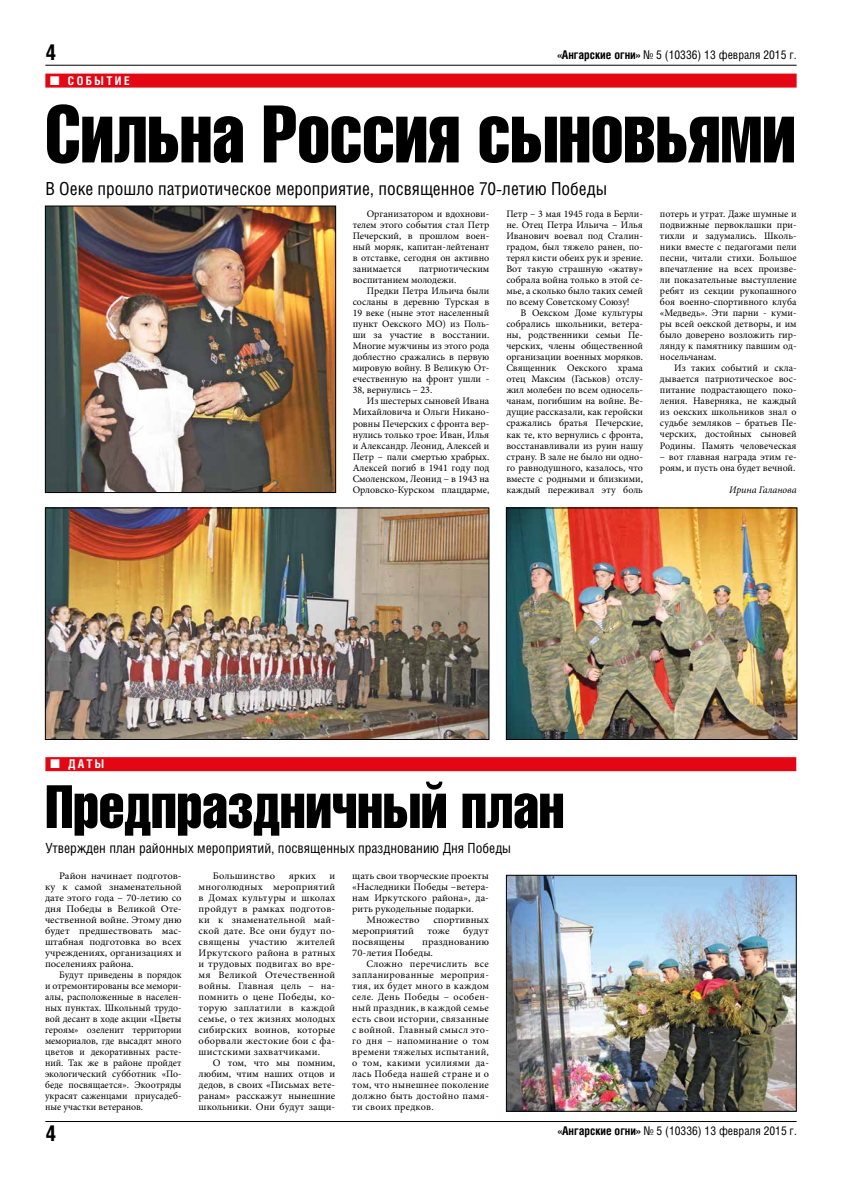
<style>
.page{position:relative;width:842px;height:1191px;background:#fff}
.page>*{position:absolute;margin:0;border:0;box-sizing:border-box;transform-origin:0 0}
.t1{font:80px "Helios Compressed";color:#000;scale:.95 1}
.t2{font:60px "Helios Compressed";color:#000}
.t3{font:700 22px "Helios Cond";color:#000}
.t4{font:18px "Helios Cond";color:#000}
.t5{font:14px "Helios Cond";color:#000}
.t6{font:12px "Helios Cond";color:#000}
.t7{font:700 12px "Helios Cond";letter-spacing:.2em;color:#fff}
.t8{font:10px/11px "Minion Pro";color:#000;text-align:justify}
.t9{font:10px/11px "Minion Pro";color:#000;text-align:justify;scale:1.04 1}
.t10{font:10px/11px "Minion Pro";color:#000;text-align:justify;scale:1.06 1}
.t11{font:10px/11px "Minion Pro";color:#000;scale:1.07 1}
.t12{font:italic 10px "Minion Pro";letter-spacing:-.01em;color:#000}
.t13{font:10px "Minion Pro";letter-spacing:.02em;color:#000;scale:1.04 1}
.s1{font-weight:700}
</style>
<div class="page">
<hr style="left:45px;top:65px;width:752px;height:1px;background:#000">
<hr style="left:45px;top:1121px;width:752px;height:1px;background:#000">
<div style="left:45px;top:74px;width:752px;height:14px;background:#e30613"></div>
<div style="left:45px;top:757px;width:751px;height:14px;background:#e30613"></div>
<img style="left:508px;top:877px;width:286px;height:232px">
<div style="left:506px;top:875px;width:290px;height:236px;border:1px solid #000"></div>
<img style="left:47px;top:208px;width:287px;height:283px">
<div style="left:45px;top:206px;width:291px;height:287px;border:1px solid #000"></div>
<img style="left:47px;top:510px;width:440px;height:227px">
<div style="left:45px;top:508px;width:444px;height:231px;border:1px solid #000"></div>
<img style="left:508px;top:510px;width:287px;height:227px">
<div style="left:506px;top:508px;width:291px;height:231px;border:1px solid #000"></div>
<h3 class="t3" style="left:45px;top:39px;width:12px">4</h3>
<p class="t6" style="left:557px;top:48px;width:241px"><span class="s1">«Ангарские огни»</span> № 5 (10336) 13 февраля 2015 г.</p>
<p class="t7" style="left:68px;top:73px;width:63px">СОБЫТИЕ</p>
<h1 class="t1" style="left:45px;top:87px;width:791px">Сильна Россия сыновьями</h1>
<h3 class="t4" style="left:45px;top:178px;width:563px">В Оеке прошло патриотическое мероприятие, посвященное 70-летию Победы</h3>
<p class="t8" style="left:353px;top:208px;width:138px;text-indent:14px">Организатором и вдохнови&shy;телем этого события стал Петр Печерский, в прошлом воен&shy;ный моряк, капитан-лейтенант в отставке, сегодня он активно занимается</p>
<p class="t8" style="left:660px;top:208px;width:138px">потерь и утрат. Даже шумные и подвижные первоклашки при&shy;тихли и задумались. Школь&shy;ники вместе с педагогами пели песни, читали стихи. Большое впечатление на всех произве&shy;ли показательные выступление ребят из секции рукопашного боя военно-спортивного клуба «Медведь». Эти парни - куми&shy;ры всей оекской детворы, и им было доверено возложить гир&shy;лянду к памятнику павшим од&shy;носельчанам.</p>
<p class="t8" style="left:660px;top:363px;width:138px;text-indent:14px">Из таких событий и скла&shy;дывается патриотическое вос&shy;питание подрастающего поко&shy;ления. Наверняка, не каждый из оекских школьников знал о судьбе земляков – братьев Пе&shy;черских, достойных сыновей Родины. Память человеческая</p>
<p class="t8" style="left:660px;top:451px;width:138px">– вот главная награда этим ге&shy;роям, и пусть она будет вечной.</p>
<p class="t12" style="left:729px;top:482px;width:69px">Ирина Галанова</p>
<p class="t8" style="left:506px;top:208px;width:138px">Петр – 3 мая 1945 года в Берли&shy;не. Отец Петра Ильича – Илья Иванович воевал под Сталин&shy;градом, был тяжело ранен, по&shy;терял кисти обеих рук и зрение.<br>Вот такую страшную «жатву» собрала война только в этой се&shy;мье, а сколько было таких семей по всему Советскому Союзу!</p>
<p class="t8" style="left:506px;top:307px;width:138px;text-indent:14px">В Оекском Доме культуры собрались школьники, ветера&shy;ны, родственники семьи Пе&shy;черских, члены общественной организации военных моряков.<br>Священник Оекского храма отец Максим (Гаськов) отслу&shy;жил молебен по всем односель&shy;чанам, погибшим на войне. Ве&shy;дущие рассказали, как геройски сражались братья Печерские, как те, кто вернулись с фронта, восстанавливали из руин нашу страну. В зале не было ни одно&shy;го равнодушного, казалось, что вместе с родными и близкими, каждый переживал эту боль</p>
<p class="t8" style="left:353px;top:263px;width:138px;text-indent:66px">патриотическим воспитанием молодежи.</p>
<p class="t8" style="left:353px;top:285px;width:138px;text-indent:14px">Предки Петра Ильича были сосланы в деревню Турская в 19 веке (ныне этот населенный пункт Оекского МО) из Поль&shy;ши за участие в восстании.<br>Многие мужчины из этого рода доблестно сражались в первую мировую войну. В Великую От&shy;ечественную на фронт ушли - 38, вернулись – 23.</p>
<p class="t8" style="left:353px;top:396px;width:138px;text-indent:14px">Из шестерых сыновей Ивана Михайловича и Ольги Никано&shy;ровны Печерских с фронта вер&shy;нулись только трое: Иван, Илья и Александр. Леонид, Алексей и Петр – пали смертью храбрых.<br>Алексей погиб в 1941 году под Смоленском, Леонид – в 1943 на Орловско-Курском плацдарме,</p>
<p class="t7" style="left:68px;top:757px;width:38px">ДАТЫ</p>
<h2 class="t2" style="left:45px;top:771px;width:520px">Предпраздничный план</h2>
<h3 class="t5" style="left:45px;top:840px;width:467px">Утвержден план районных мероприятий, посвященных празднованию Дня Победы</h3>
<p class="t10" style="left:45px;top:870px;width:130px;text-indent:14px">Район начинает подготов&shy;ку к самой знаменательной дате этого года – 70-летию со дня Победы в Великой Оте&shy;чественной войне. Этому дню будет предшествовать мас&shy;штабная подготовка во всех учреждениях, организациях и поселениях района.</p>
<p class="t8" style="left:45px;top:969px;width:138px;text-indent:14px">Будут приведены в порядок и отремонтированы все мемори&shy;алы, расположенные в населен&shy;ных пунктах. Школьный трудо&shy;вой десант в ходе акции «Цветы героям» озеленит территории мемориалов, где высадят много цветов и декоративных расте&shy;ний. Так же в районе пройдет экологический субботник «По&shy;беде посвящается». Экоотряды украсят саженцами приусадеб&shy;ные участки ветеранов.</p>
<p class="t13" style="left:213px;top:868px;width:62px">Большинство</p>
<p class="t9" style="left:289px;top:870px;width:28px">ярких</p>
<p class="t9" style="left:352px;top:870px;width:133px">щать свои творческие проекты</p>
<p class="t9" style="left:352px;top:881px;width:133px">«Наследники Победы –ветера-</p>
<p class="t9" style="left:352px;top:892px;width:133px">нам Иркутского района», да-</p>
<p class="t9" style="left:352px;top:903px;width:118px">рить рукодельные подарки.</p>
<p class="t11" style="left:366px;top:914px;width:51px">Множество</p>
<p class="t11" style="left:433px;top:914px;width:53px">спортивных</p>
<p class="t11" style="left:352px;top:925px;width:59px">мероприятий</p>
<p class="t11" style="left:427px;top:925px;width:22px">тоже</p>
<p class="t11" style="left:463px;top:925px;width:26px">будут</p>
<p class="t11" style="left:352px;top:936px;width:50px">посвящены</p>
<p class="t9" style="left:199px;top:870px;width:133px;text-indent:131px">и многолюдных мероприятий в Домах культуры и школах пройдут в рамках подготов&shy;ки к знаменательной май&shy;ской дате. Все они будут по&shy;священы участию жителей Иркутского района в ратных и трудовых подвигах во вре&shy;мя Великой Отечественной войны. Главная цель – на&shy;помнить о цене Победы, ко&shy;торую заплатили в каждой семье, о тех жизнях молодых сибирских воинов, которые оборвали жестокие бои с фа&shy;шистскими захватчиками.</p>
<p class="t9" style="left:199px;top:1057px;width:133px;text-indent:14px">О том, что мы помним, любим, чтим наших отцов и дедов, в своих «Письмах вете&shy;ранам» расскажут нынешние школьники. Они будут защи-</p>
<p class="t11" style="left:352px;top:936px;width:129px;text-indent:70px">празднованию<br>70-летия Победы.</p>
<p class="t8" style="left:352px;top:958px;width:138px;text-indent:14px">Сложно перечислить все запланированные мероприя&shy;тия, их будет много в каждом селе. День Победы – особен&shy;ный праздник, в каждой семье есть свои истории, связанные с войной. Главный смысл это&shy;го дня – напоминание о том времени тяжелых испытаний, о том, какими усилиями да&shy;лась Победа нашей стране и о том, что нынешнее поколение должно быть достойно памя&shy;ти своих предков.</p>
<h3 class="t3" style="left:45px;top:1120px;width:12px">4</h3>
<p class="t6" style="left:558px;top:1123px;width:241px"><span class="s1">«Ангарские огни»</span> № 5 (10336) 13 февраля 2015 г.</p>
</div>
